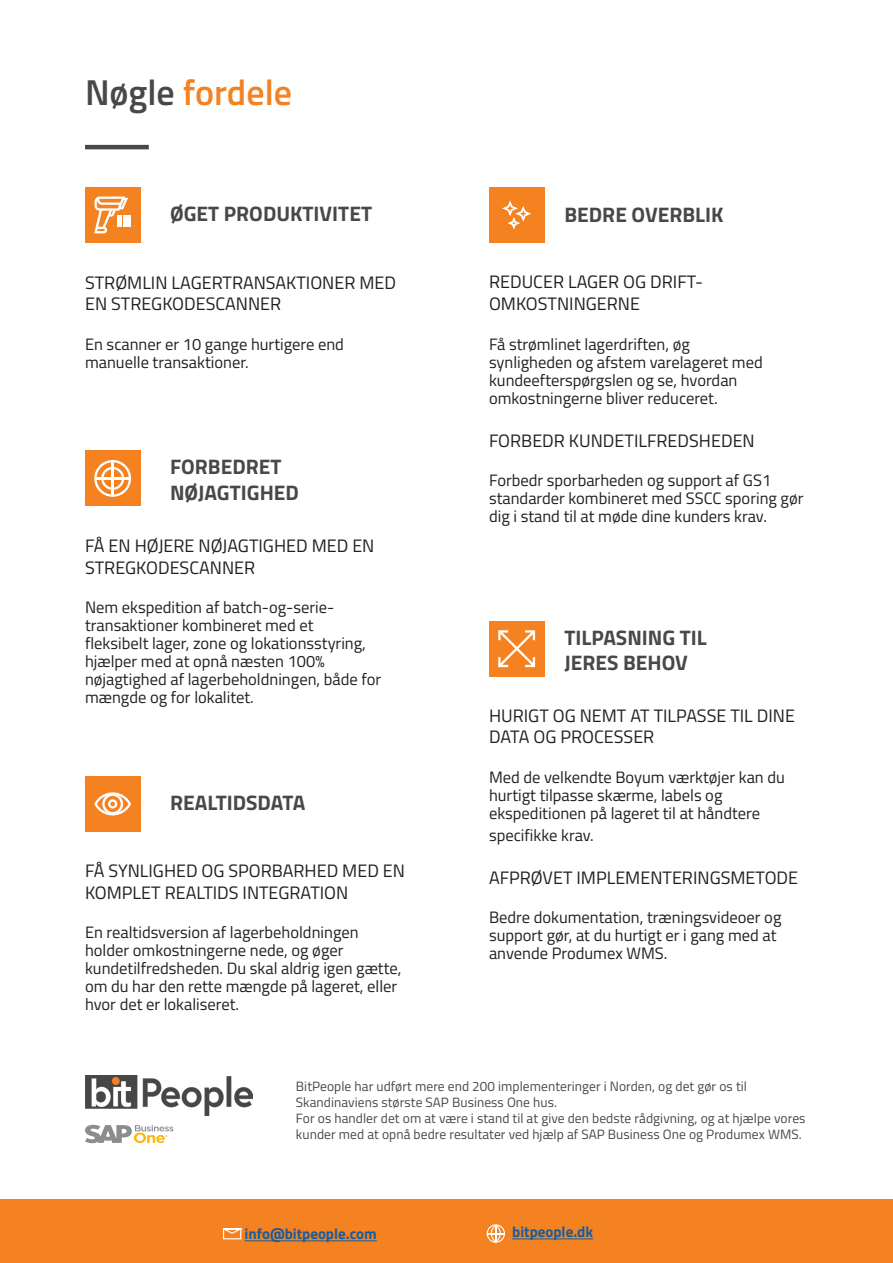
<style>
.page{position:relative;width:893px;height:1263px;background:#fff}
.page>*{position:absolute;margin:0;border:0;box-sizing:border-box;transform-origin:0 0}
.t1{font:600 36px "Titillium Web";color:#f58220}
.t2{font:700 21px/25.2px "Titillium Web";color:#474847}
.t3{font:18px/21.6px "Titillium Web";color:#231f20}
.t4{font:16.5px/18px "Titillium Web";color:#231f20}
.t5{font:700 15px "Titillium Web";color:#175d9e}
.t6{font:13.5px/16.2px "Titillium Web";letter-spacing:.005em;color:#474847}
.s1{color:#474847}
</style>
<div class="page">
<hr style="left:85px;top:145px;width:64px;height:4px;background:#474847">
<div style="left:489px;top:621px;width:55px;height:55px;background:#f58220"></div>
<svg style="left:498px;top:630px;width:37px;height:37px"></svg>
<div style="left:85px;top:187px;width:55px;height:56px;background:#f58220"></div>
<svg style="left:94px;top:197px;width:37px;height:36px"></svg>
<div style="left:85px;top:451px;width:55px;height:55px;background:#f58220"></div>
<svg style="left:94px;top:460px;width:37px;height:37px"></svg>
<hr style="left:112px;top:460px;width:2px;height:36px;background:#fff">
<hr style="left:95px;top:477px;width:36px;height:2px;background:#fff">
<div style="left:85px;top:776px;width:55px;height:55px;background:#f58220"></div>
<svg style="left:94px;top:792px;width:37px;height:23px"></svg>
<div style="left:0;top:1199px;width:893px;height:64px;background:#f58220"></div>
<svg style="left:487px;top:1224px;width:18px;height:19px"></svg>
<hr style="left:512px;top:1238px;width:81px;height:1px;background:#175d9e">
<div style="left:489px;top:187px;width:55px;height:56px;background:#f58220"></div>
<svg style="left:502px;top:200px;width:29px;height:29px"></svg>
<hr style="left:245px;top:1240px;width:132px;height:1px;background:#175d9e">
<svg style="left:223px;top:1228px;width:18px;height:11px"></svg>
<svg style="left:85px;top:1125px;width:88px;height:18px"></svg>
<img style="left:85px;top:1076px;width:168px;height:39px">
<p class="t1" style="left:85px;top:65px;width:209px"><span class="s1">Nøgle</span> fordele</p>
<p class="t2" style="left:170px;top:200px;width:203px">ØGET PRODUKTIVITET</p>
<p class="t2" style="left:564px;top:201px;width:161px">BEDRE OVERBLIK</p>
<p class="t3" style="left:85px;top:271px;width:313px">STRØMLIN LAGERTRANSAKTIONER MED<br>EN STREGKODESCANNER</p>
<p class="t4" style="left:85px;top:334px;width:260px">En scanner er 10 gange hurtigere end manuelle transaktioner.</p>
<p class="t2" style="left:170px;top:453px;width:130px">FORBEDRET<br>NØJAGTIGHED</p>
<p class="t3" style="left:85px;top:534px;width:291px">FÅ EN HØJERE NØJAGTIGHED MED EN<br>STREGKODESCANNER</p>
<p class="t4" style="left:85px;top:598px;width:298px">Nem ekspedition af batch-og-serie&shy;transaktioner kombineret med et fleksibelt lager, zone og lokationsstyring, hjælper med at opnå næsten 100% nøjagtighed af lagerbeholdningen, både for mængde og for lokalitet.</p>
<p class="t2" style="left:170px;top:789px;width:137px">REALTIDSDATA</p>
<p class="t3" style="left:85px;top:859px;width:321px">FÅ SYNLIGHED OG SPORBARHED MED EN<br>KOMPLET REALTIDS INTEGRATION</p>
<p class="t4" style="left:85px;top:923px;width:275px">En realtidsversion af lagerbeholdningen holder omkostningerne nede, og øger</p>
<p class="t4" style="left:85px;top:959px;width:318px">kundetilfredsheden. Du skal aldrig igen gætte, om du har den rette mængde på lageret, eller hvor det er lokaliseret.</p>
<p class="t3" style="left:489px;top:270px;width:215px">REDUCER LAGER OG DRIFT-<br>OMKOSTNINGERNE</p>
<p class="t4" style="left:489px;top:334px;width:275px">Få strømlinet lagerdriften, øg synligheden og afstem varelageret med kundeefterspørgslen og se, hvordan omkostningerne bliver reduceret.</p>
<p class="t3" style="left:489px;top:429px;width:267px">FORBEDR KUNDETILFREDSHEDEN</p>
<p class="t4" style="left:489px;top:471px;width:316px">Forbedr sporbarheden og support af GS1 standarder kombineret med SSCC sporing gør dig i stand til at møde dine kunders krav.</p>
<p class="t2" style="left:564px;top:624px;width:144px">TILPASNING TIL<br>JERES BEHOV</p>
<p class="t3" style="left:489px;top:704px;width:307px">HURIGT OG NEMT AT TILPASSE TIL DINE<br>DATA OG PROCESSER</p>
<p class="t4" style="left:489px;top:767px;width:297px">Med de velkendte Boyum værktøjer kan du hurtigt tilpasse skærme, labels og ekspeditionen på lageret til at håndtere</p>
<p class="t4" style="left:489px;top:825px;width:106px">specifikke krav.</p>
<p class="t3" style="left:489px;top:866px;width:311px">AFPRØVET IMPLEMENTERINGSMETODE</p>
<p class="t4" style="left:489px;top:908px;width:294px">Bedre dokumentation, træningsvideoer og support gør, at du hurtigt er i gang med at anvende Produmex WMS.</p>
<p class="t6" style="left:296px;top:1077px;width:452px">BitPeople har udført mere end 200 implementeringer i Norden, og det gør os til<br>Skandinaviens største SAP Business One hus.</p>
<p class="t6" style="left:296px;top:1109px;width:511px">For os handler det om at være i stand til at give den bedste rådgivning, og at hjælpe vores kunder med at opnå bedre resultater ved hjælp af SAP Business One og Produmex WMS.</p>
<p class="t5" style="left:245px;top:1223px;width:134px">info@bitpeople.com</p>
<p class="t5" style="left:512px;top:1221px;width:82px">bitpeople.dk</p>
</div>
